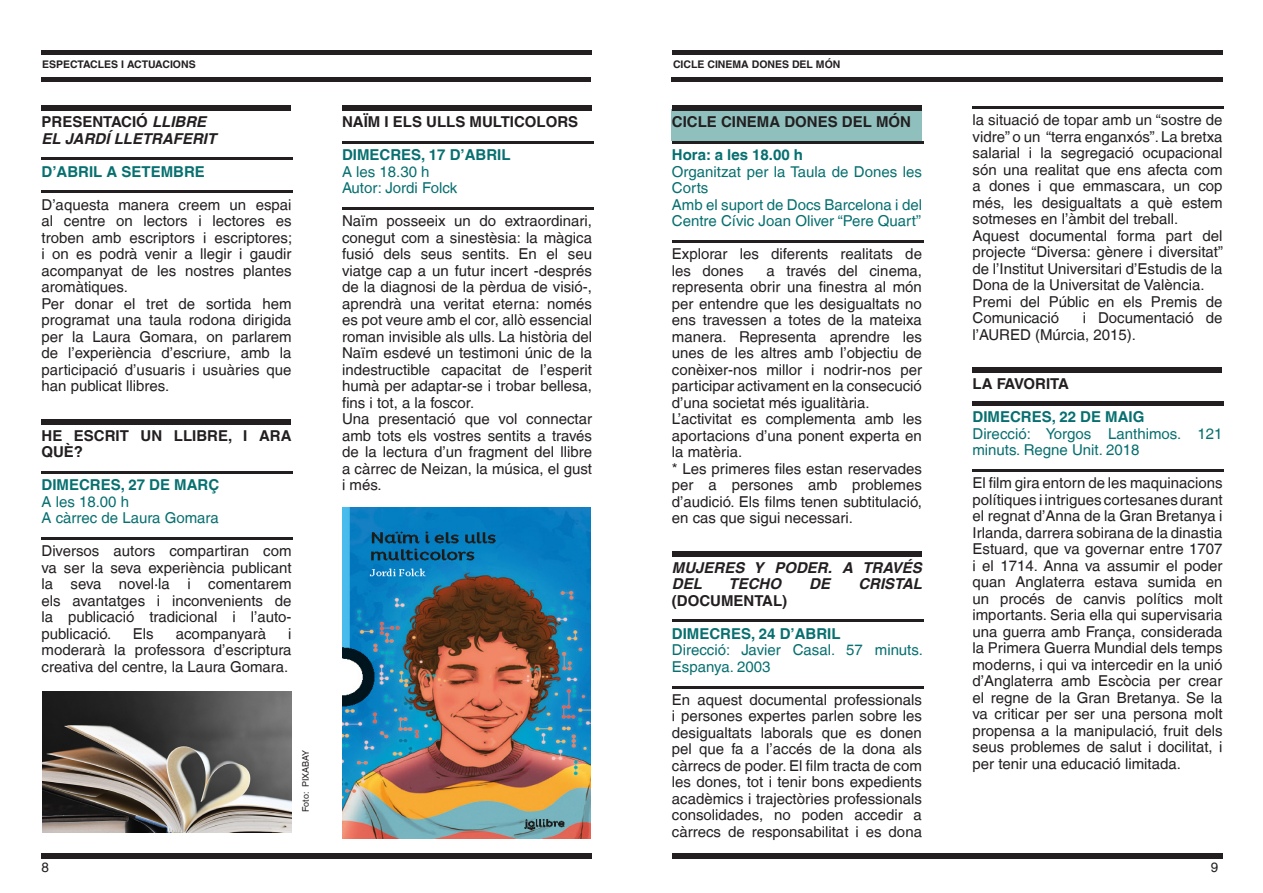
<style>
.page{position:relative;width:1263px;height:893px;background:#fff}
.page>*{position:absolute;margin:0;border:0;box-sizing:border-box;transform-origin:0 0}
.t1{font:15px/16.5px "Helvetica LT";color:#231f20;text-align:justify}
.t2{font:15px/16.5px "Helvetica LT";color:#076f6f}
.t3{font:700 15px "Helvetica LT";color:#076f6f}
.t4{font:700 15px/16.5px "Helvetica LT";color:#231f20}
.t5{font:italic 700 15px/16.5px "Helvetica LT";color:#231f20}
.t6{font:700 15px "Helvetica LT";letter-spacing:-.025em;color:#231f20}
.t7{font:13.5px "Helvetica LT";color:#231f20}
.t8{font:700 10.5px "Helvetica LT";color:#231f20}
.t9{font:9px "Helvetica LT";color:#231f20}
.s1{font-style:italic}
</style>
<div class="page">
<div style="left:41px;top:853px;width:551px;height:5px;background:#231f20"></div>
<div style="left:672px;top:853px;width:550px;height:5px;background:#231f20"></div>
<div style="left:672px;top:109px;width:250px;height:32px;background:#8fc0be"></div>
<div style="left:41px;top:77px;width:550px;height:5px;background:#231f20"></div>
<div style="left:41px;top:50px;width:551px;height:5px;background:#231f20"></div>
<div style="left:671px;top:77px;width:551px;height:5px;background:#231f20"></div>
<div style="left:672px;top:50px;width:550px;height:5px;background:#231f20"></div>
<div style="left:41px;top:105px;width:250px;height:6px;background:#231f20"></div>
<hr style="left:41px;top:158px;width:252px;height:2px;background:#231f20">
<hr style="left:41px;top:191px;width:252px;height:2px;background:#231f20">
<div style="left:41px;top:419px;width:250px;height:5px;background:#231f20"></div>
<hr style="left:41px;top:471px;width:252px;height:3px;background:#231f20">
<hr style="left:41px;top:537px;width:252px;height:3px;background:#231f20">
<div style="left:342px;top:105px;width:249px;height:6px;background:#231f20"></div>
<hr style="left:342px;top:141px;width:251px;height:3px;background:#231f20">
<hr style="left:342px;top:207px;width:251px;height:3px;background:#231f20">
<div style="left:672px;top:105px;width:249px;height:6px;background:#231f20"></div>
<hr style="left:672px;top:141px;width:251px;height:3px;background:#231f20">
<hr style="left:672px;top:240px;width:251px;height:3px;background:#231f20">
<div style="left:672px;top:551px;width:249px;height:5px;background:#231f20"></div>
<hr style="left:672px;top:620px;width:251px;height:2px;background:#231f20">
<hr style="left:672px;top:686px;width:251px;height:2px;background:#231f20">
<hr style="left:972px;top:106px;width:252px;height:3px;background:#231f20">
<div style="left:972px;top:367px;width:250px;height:6px;background:#231f20"></div>
<div style="left:972px;top:401px;width:252px;height:5px;background:#231f20"></div>
<hr style="left:972px;top:469px;width:252px;height:3px;background:#231f20">
<img style="left:43px;top:691px;width:249px;height:141px">
<img style="left:342px;top:507px;width:249px;height:332px">
<p class="t8" style="left:42px;top:58px;width:155px">ESPECTACLES I ACTUACIONS</p>
<p class="t8" style="left:673px;top:58px;width:169px">CICLE CINEMA DONES DEL MÓN</p>
<p class="t4" style="left:41px;top:113px;width:166px">PRESENTACIÓ <span class="s1">LLIBRE</span></p>
<p class="t5" style="left:41px;top:130px;width:176px">EL JARDÍ LLETRAFERIT</p>
<p class="t3" style="left:41px;top:162px;width:165px">D’ABRIL A SETEMBRE</p>
<p class="t1" style="left:41px;top:196px;width:252px">D’aquesta manera creem un espai al centre on lectors i lectores es troben amb escriptors i escriptores; i on es podrà venir a llegir i gaudir acompanyat de les nostres plantes aromàtiques.</p>
<p class="t1" style="left:41px;top:295px;width:252px">Per donar el tret de sortida hem programat una taula rodona dirigida per la Laura Gomara, on parlarem de l’experiència d’escriure, amb la participació d’usuaris i usuàries que han publicat llibres.</p>
<p class="t4" style="left:41px;top:427px;width:252px">HE ESCRIT UN LLIBRE, I ARA<br>QUÈ?</p>
<p class="t3" style="left:41px;top:476px;width:179px">DIMECRES, 27 DE MARÇ</p>
<p class="t2" style="left:41px;top:493px;width:89px">A les 18.00 h</p>
<p class="t2" style="left:41px;top:510px;width:179px">A càrrec de Laura Gomara</p>
<p class="t1" style="left:41px;top:543px;width:252px">Diversos autors compartiran com va ser la seva experiència publicant la seva novel·la i comentarem els avantatges i inconvenients de la publicació tradicional i l’auto&shy;publicació.</p>
<p class="t1" style="left:133px;top:625px;width:22px">Els</p>
<p class="t1" style="left:176px;top:625px;width:92px">acompanyarà</p>
<p class="t1" style="left:41px;top:625px;width:252px;text-indent:247px">i moderarà la professora d’escriptura creativa del centre, la Laura Gomara.</p>
<p class="t9" style="left:300px;top:812px;width:64px;rotate:-90deg">Foto: PIXABAY</p>
<p class="t4" style="left:342px;top:113px;width:238px">NAÏM I ELS ULLS MULTICOLORS</p>
<p class="t3" style="left:342px;top:146px;width:170px">DIMECRES, 17 D’ABRIL</p>
<p class="t2" style="left:342px;top:163px;width:89px">A les 18.30 h</p>
<p class="t2" style="left:342px;top:180px;width:117px">Autor: Jordi Folck</p>
<p class="t1" style="left:342px;top:213px;width:252px">Naïm posseeix un do extraordinari, conegut com a sinestèsia: la màgica fusió dels seus sentits. En el seu viatge cap a un futur incert -després de la diagnosi de la pèrdua de visió-, aprendrà una veritat eterna: només es pot veure amb el cor, allò essencial roman invisible als ulls. La història del Naïm esdevé un testimoni únic de la indestructible capacitat de l’esperit humà per adaptar-se i trobar bellesa, fins i tot, a la foscor.</p>
<p class="t1" style="left:342px;top:411px;width:252px">Una presentació que vol connectar amb tots els vostres sentits a través de la lectura d’un fragment del llibre a càrrec de Neizan, la música, el gust i més.</p>
<p class="t4" style="left:672px;top:113px;width:241px">CICLE CINEMA DONES DEL MÓN</p>
<p class="t3" style="left:672px;top:146px;width:133px">Hora: a les 18.00 h</p>
<p class="t2" style="left:672px;top:163px;width:252px">Organitzat per la Taula de Dones les<br>Corts</p>
<p class="t2" style="left:672px;top:196px;width:252px">Amb el suport de Docs Barcelona i del<br>Centre Cívic Joan Oliver “Pere Quart”</p>
<p class="t1" style="left:672px;top:246px;width:252px">Explorar les diferents realitats de les dones</p>
<p class="t1" style="left:672px;top:262px;width:252px;text-indent:95px">a través del cinema, representa obrir una finestra al món per entendre que les desigualtats no ens travessen a totes de la mateixa manera. Representa aprendre les unes de les altres amb l’objectiu de conèixer-nos millor i nodrir-nos per participar activament en la consecució d’una societat més igualitària.</p>
<p class="t1" style="left:672px;top:411px;width:252px">L’activitat es complementa amb les aportacions d’una ponent experta en la matèria.</p>
<p class="t1" style="left:672px;top:460px;width:252px">* Les primeres files estan reservades per a persones amb problemes d’audició. Els films tenen subtitulació, en cas que sigui necessari.</p>
<p class="t5" style="left:672px;top:559px;width:252px">MUJERES Y PODER. A TRAVÉS<br>DEL</p>
<p class="t5" style="left:729px;top:575px;width:54px">TECHO</p>
<p class="t5" style="left:809px;top:575px;width:22px">DE</p>
<p class="t5" style="left:858px;top:575px;width:65px">CRISTAL</p>
<p class="t4" style="left:672px;top:592px;width:117px">(DOCUMENTAL)</p>
<p class="t3" style="left:672px;top:624px;width:170px">DIMECRES, 24 D’ABRIL</p>
<p class="t2" style="left:672px;top:642px;width:252px">Direcció: Javier Casal. 57 minuts.<br>Espanya. 2003</p>
<p class="t1" style="left:672px;top:691px;width:252px">En aquest documental professionals i persones expertes parlen sobre les desigualtats laborals que es donen pel que fa a l’accés de la dona als càrrecs de poder. El film tracta de com les dones, tot i tenir bons expedients acadèmics i trajectòries professionals consolidades, no poden accedir a càrrecs de responsabilitat i es dona</p>
<p class="t1" style="left:972px;top:112px;width:252px">la situació de topar amb un “sostre de vidre” o un “terra enganxós”. La bretxa salarial i la segregació ocupacional són una realitat que ens afecta com a dones i que emmascara, un cop més, les desigualtats a què estem sotmeses en l’àmbit del treball.</p>
<p class="t1" style="left:972px;top:227px;width:252px">Aquest documental forma part del projecte “Diversa: gènere i diversitat” de l’Institut Universitari d’Estudis de la Dona de la Universitat de València.</p>
<p class="t1" style="left:972px;top:293px;width:252px">Premi del Públic en els Premis de<br>Comunicació</p>
<p class="t1" style="left:972px;top:310px;width:252px;text-indent:110px">i Documentació de l’AURED (Múrcia, 2015).</p>
<p class="t6" style="left:972px;top:375px;width:98px">LA FAVORITA</p>
<p class="t3" style="left:972px;top:408px;width:173px">DIMECRES, 22 DE MAIG</p>
<p class="t2" style="left:972px;top:425px;width:252px">Direcció: Yorgos Lanthimos. 121 minuts. Regne Unit. 2018</p>
<p class="t1" style="left:972px;top:475px;width:252px">El film gira entorn de les maquinacions polítiques i intrigues cortesanes durant el regnat d’Anna de la Gran Bretanya i Irlanda, darrera sobirana de la dinastia Estuard, que va governar entre 1707 i el 1714. Anna va assumir el poder quan Anglaterra estava sumida en un procés de canvis polítics molt importants. Seria ella qui supervisaria una guerra amb França, considerada la Primera Guerra Mundial dels temps moderns, i qui va intercedir en la unió d’Anglaterra amb Escòcia per crear el regne de la Gran Bretanya. Se la va criticar per ser una persona molt propensa a la manipulació, fruit dels seus problemes de salut i docilitat, i per tenir una educació limitada.</p>
<p class="t7" style="left:41px;top:860px;width:9px">8</p>
<p class="t7" style="left:1211px;top:860px;width:9px">9</p>
</div>
